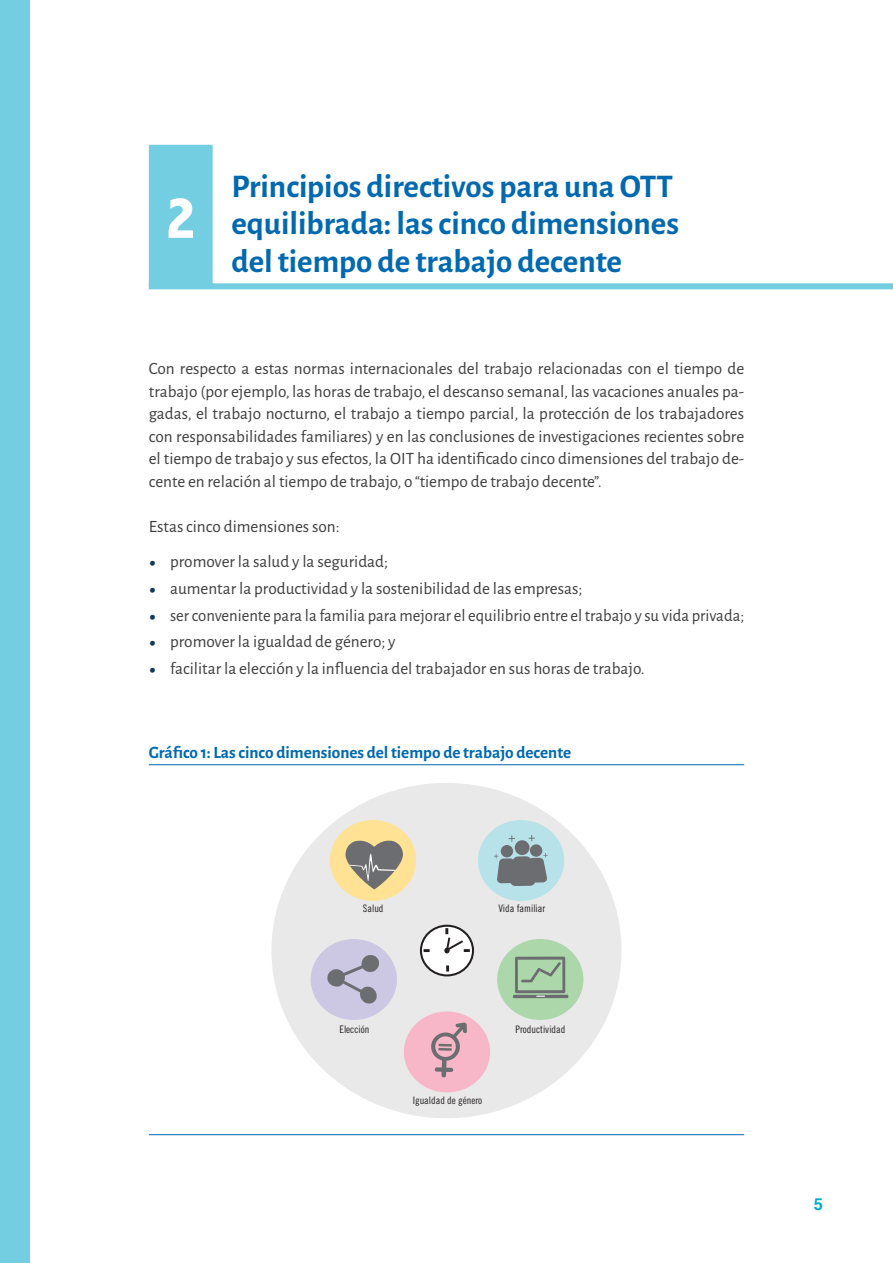
<style>
.page{position:relative;width:893px;height:1263px;background:#fff}
.page>*{position:absolute;margin:0;border:0;box-sizing:border-box;transform-origin:0 0}
.Titre_1{font:800 condensed 60px "Abadi";color:#fff}
.Titre_1-2{font:700 33px/37.5px "Alegreya Sans";color:#0169af}
.crt{font:17.25px/22.5px "Alegreya Sans";color:#3e3e3f;text-align:justify}
.Titre_figures{font:700 17.25px "Alegreya Sans";color:#0169af}
.t1{font:700 16.5px "Helvetica";color:#00abca}
.t2{font:10.35px "Trade Gothic Cond Eighteen";color:#231f20}
.s1{font-weight:700;font-size:27.6px;color:#13365f}
</style>
<div class="page">
<div style="left:0;top:0;width:30px;height:1263px;background:#72cee0"></div>
<div style="left:149px;top:283px;width:744px;height:6px;background:#72cee0"></div>
<svg style="left:148px;top:144px;width:68px;height:145px;background:#7bd1e2"></svg>
<hr style="left:149px;top:764px;width:595px;height:1px;background:#0169af">
<hr style="left:149px;top:1134px;width:595px;height:1px;background:#0169af">
<div style="left:271px;top:783px;width:350px;height:335px;background:#e9e9e9;border-radius:50%"></div>
<div style="left:404px;top:1011px;width:86px;height:81px;background:#f7b7c8;border-radius:50%"></div>
<svg style="left:431px;top:1022px;width:36px;height:55px"></svg>
<div style="left:478px;top:820px;width:86px;height:81px;background:#b8e2ea;border-radius:50%"></div>
<div style="left:530px;top:844px;width:12px;height:13px;background:#6c6d70;border-radius:50%"></div>
<div style="left:501px;top:845px;width:12px;height:12px;background:#6c6d70;border-radius:50%"></div>
<div style="left:515px;top:840px;width:15px;height:15px;background:#6c6d70;border-radius:50%"></div>
<svg style="left:509px;top:835px;width:6px;height:7px"></svg>
<svg style="left:529px;top:835px;width:6px;height:6px"></svg>
<svg style="left:494px;top:853px;width:54px;height:33px"></svg>
<div style="left:497px;top:939px;width:86px;height:81px;background:#abd7ab;border-radius:50%"></div>
<hr style="left:513px;top:995px;width:55px;height:3px;background:#6c6d70">
<svg style="left:515px;top:957px;width:50px;height:40px"></svg>
<div style="left:311px;top:939px;width:86px;height:81px;background:#ccc8e3;border-radius:50%"></div>
<svg style="left:327px;top:955px;width:52px;height:49px"></svg>
<div style="left:330px;top:820px;width:86px;height:81px;background:#ffe293;border-radius:50%"></div>
<svg style="left:345px;top:840px;width:58px;height:49px"></svg>
<div style="left:421px;top:926px;width:52px;height:49px;background:#fff;border-radius:50%"></div>
<div style="left:420px;top:925px;width:54px;height:51px;border:2px solid #231f20;border-radius:50%"></div>
<svg style="left:424px;top:949px;width:6px;height:3px"></svg>
<svg style="left:446px;top:965px;width:3px;height:6px"></svg>
<svg style="left:444px;top:928px;width:26px;height:25px"></svg>
<p class="Titre_1" style="left:165px;top:183px;width:32px">2</p>
<p class="Titre_1-2" style="left:231px;top:165px;width:449px">Principios directivos para una OTT equilibrada: las cinco dimensiones del tiempo de trabajo decente</p>
<p class="crt" style="left:149px;top:357px;width:597px">Con respecto a estas normas internacionales del trabajo relacionadas con el tiempo de trabajo (por ejemplo, las horas de trabajo, el descanso semanal, las vacaciones anuales pa&shy;gadas, el trabajo nocturno, el trabajo a tiempo parcial, la protección de los trabajadores con responsabilidades familiares) y en las conclusiones de investigaciones recientes sobre el tiempo de trabajo y sus efectos, la OIT ha identificado cinco dimensiones del trabajo de&shy;cente en relación al tiempo de trabajo, o “tiempo de trabajo decente”.</p>
<p class="crt" style="left:149px;top:514px;width:192px">Estas cinco dimensiones son:</p>
<p class="crt" style="left:149px;top:549px;width:241px"><span class="s1">•</span> promover la salud y la seguridad;</p>
<p class="crt" style="left:149px;top:576px;width:435px"><span class="s1">•</span> aumentar la productividad y la sostenibilidad de las empresas;</p>
<p class="crt" style="left:149px;top:603px;width:597px"><span class="s1">•</span> ser conveniente para la familia para mejorar el equilibrio entre el trabajo y su vida privada;</p>
<p class="crt" style="left:149px;top:630px;width:248px"><span class="s1">•</span> promover la igualdad de género; y</p>
<p class="crt" style="left:149px;top:656px;width:497px"><span class="s1">•</span> facilitar la elección y la influencia del trabajador en sus horas de trabajo.</p>
<p class="Titre_figures" style="left:149px;top:740px;width:424px">Gráfico 1: Las cinco dimensiones del tiempo de trabajo decente</p>
<p class="t2" style="left:363px;top:903px;width:22px">Salud</p>
<p class="t2" style="left:498px;top:903px;width:48px">Vida familiar</p>
<p class="t2" style="left:339px;top:1023px;width:31px">Elección</p>
<p class="t2" style="left:413px;top:1094px;width:71px">Igualdad de género</p>
<p class="t2" style="left:515px;top:1023px;width:51px">Productividad</p>
<p class="t1" style="left:814px;top:1191px;width:11px">5</p>
</div>
